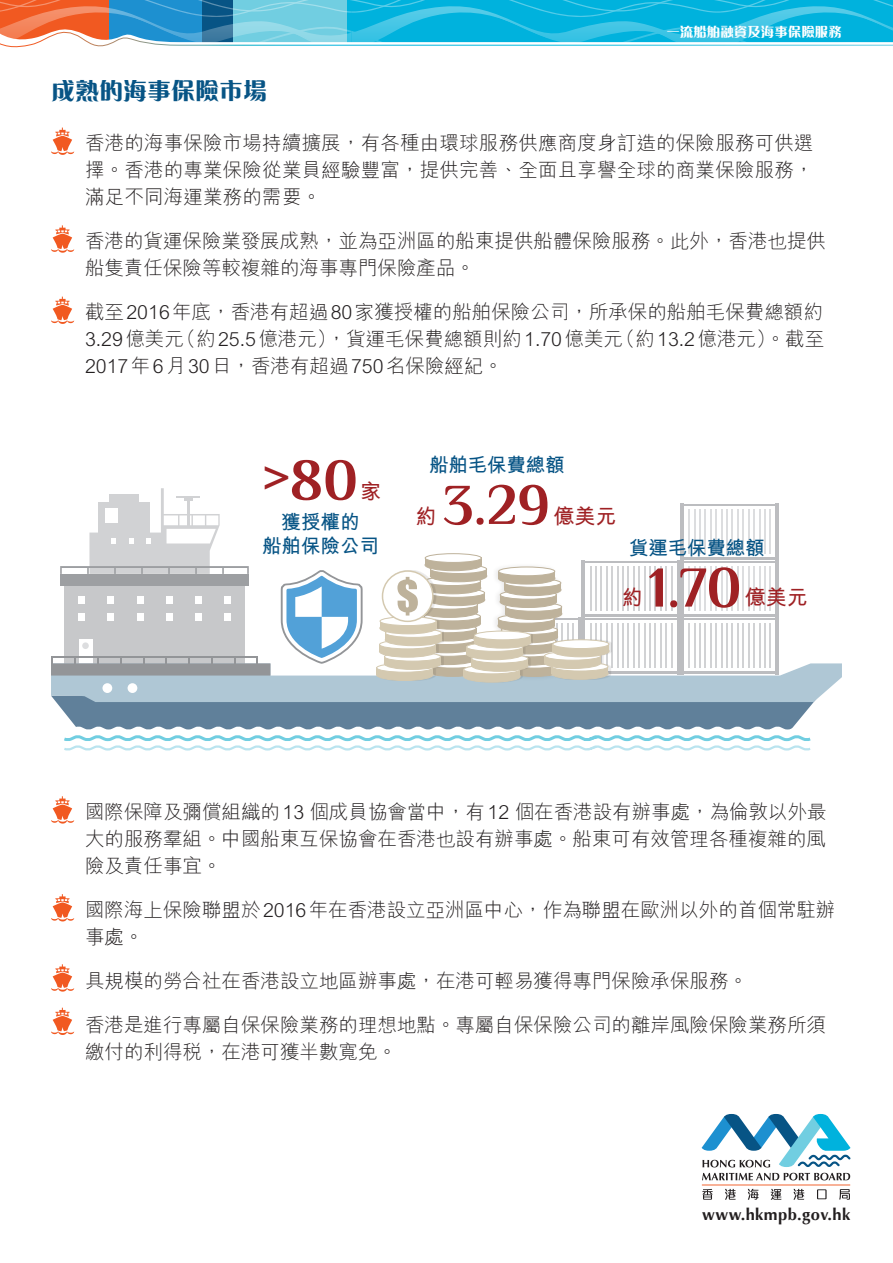
<style>
.page{position:relative;width:893px;height:1263px;background:#fff}
.page>*{position:absolute;margin:0;border:0;box-sizing:border-box;transform-origin:0 0}
.t1{font:700 57.75px "Philosopher";color:#9f2124}
.t2{font:800 24px "M Ellan HK";color:#075485}
.t3{font:700 21px "M Hei HK";color:#9f2124}
.t4{font:300 19.5px/27px "M Hei HK";color:#231f20;text-align:justify}
.t5{font:700 19.5px/24px "M Hei HK";letter-spacing:-.01em;color:#075485;text-align:center}
.t6{font:700 16.5px "Optima";letter-spacing:.025em;color:#231f20}
.t7{font:800 13.5px "M Ellan HK";color:#fff}
.s1{font-size:45px}
</style>
<div class="page">
<svg style="left:0;top:0;width:893px;height:48px;background:#51b5cf"></svg>
<svg style="left:51px;top:128px;width:23px;height:27px"></svg>
<svg style="left:51px;top:225px;width:23px;height:28px"></svg>
<svg style="left:51px;top:297px;width:23px;height:27px"></svg>
<svg style="left:51px;top:796px;width:23px;height:27px"></svg>
<svg style="left:51px;top:964px;width:23px;height:27px"></svg>
<svg style="left:51px;top:894px;width:23px;height:27px"></svg>
<svg style="left:51px;top:1008px;width:23px;height:27px"></svg>
<svg style="left:51px;top:488px;width:791px;height:263px"></svg>
<svg style="left:702px;top:1173px;width:148px;height:7px"></svg>
<svg style="left:702px;top:1189px;width:11px;height:11px"></svg>
<svg style="left:725px;top:1189px;width:11px;height:11px"></svg>
<svg style="left:748px;top:1189px;width:11px;height:11px"></svg>
<svg style="left:771px;top:1189px;width:10px;height:11px"></svg>
<svg style="left:793px;top:1189px;width:11px;height:11px"></svg>
<svg style="left:817px;top:1189px;width:10px;height:10px"></svg>
<svg style="left:839px;top:1189px;width:11px;height:11px"></svg>
<hr style="left:702px;top:1184px;width:148px;height:1px;background:#f15921">
<svg style="left:702px;top:1114px;width:149px;height:53px"></svg>
<p class="t7" style="left:666px;top:22px;width:177px">一流船舶融資及海事保險服務</p>
<p class="t2" style="left:51px;top:74px;width:218px">成熟的海事保險市場</p>
<p class="t4" style="left:85px;top:128px;width:730px">香港的海事保險市場持續擴展，有各種由環球服務供應商度身訂造的保險服務可供選擇。香港的專業保險從業員經驗豐富，提供完善、全面且享譽全球的商業保險服務，滿足不同海運業務的需要。</p>
<p class="t4" style="left:85px;top:226px;width:743px">香港的貨運保險業發展成熟，並為亞洲區的船東提供船體保險服務。此外，香港也提供船隻責任保險等較複雜的海事專門保險產品。</p>
<p class="t4" style="left:85px;top:297px;width:741px">截至2016年底，香港有超過80家獲授權的船舶保險公司，所承保的船舶毛保費總額約3.29億美元（約25.5億港元），貨運毛保費總額則約1.70億美元（約13.2億港元）。截至2017年6月30日，香港有超過750名保險經紀。</p>
<h1 class="t1" style="left:262px;top:449px;width:97px"><span class="s1">&gt;</span>80</h1>
<p class="t5" style="left:262px;top:508px;width:118px">獲授權的<br>船舶保險公司</p>
<p class="t3" style="left:360px;top:476px;width:22px">家</p>
<p class="t5" style="left:429px;top:452px;width:137px">船舶毛保費總額</p>
<p class="t3" style="left:416px;top:501px;width:22px">約</p>
<h1 class="t1" style="left:442px;top:474px;width:109px">3.29</h1>
<p class="t3" style="left:554px;top:501px;width:64px">億美元</p>
<p class="t5" style="left:629px;top:534px;width:137px">貨運毛保費總額</p>
<p class="t3" style="left:622px;top:582px;width:22px">約</p>
<p class="t3" style="left:745px;top:582px;width:64px">億美元</p>
<h1 class="t1" style="left:649px;top:557px;width:94px">1.70</h1>
<p class="t4" style="left:85px;top:797px;width:743px">國際保障及彌償組織的13 個成員協會當中，有12 個在香港設有辦事處，為倫敦以外最大的服務羣組。中國船東互保協會在香港也設有辦事處。船東可有效管理各種複雜的風險及責任事宜。</p>
<p class="t4" style="left:85px;top:895px;width:752px">國際海上保險聯盟於2016年在香港設立亞洲區中心，作為聯盟在歐洲以外的首個常駐辦事處。</p>
<p class="t4" style="left:85px;top:966px;width:664px">具規模的勞合社在香港設立地區辦事處，在港可輕易獲得專門保險承保服務。</p>
<p class="t4" style="left:85px;top:1010px;width:743px">香港是進行專屬自保保險業務的理想地點。專屬自保保險公司的離岸風險保險業務所須繳付的利得稅，在港可獲半數寬免。</p>
<p class="t6" style="left:702px;top:1205px;width:150px">www.hkmpb.gov.hk</p>
</div>
